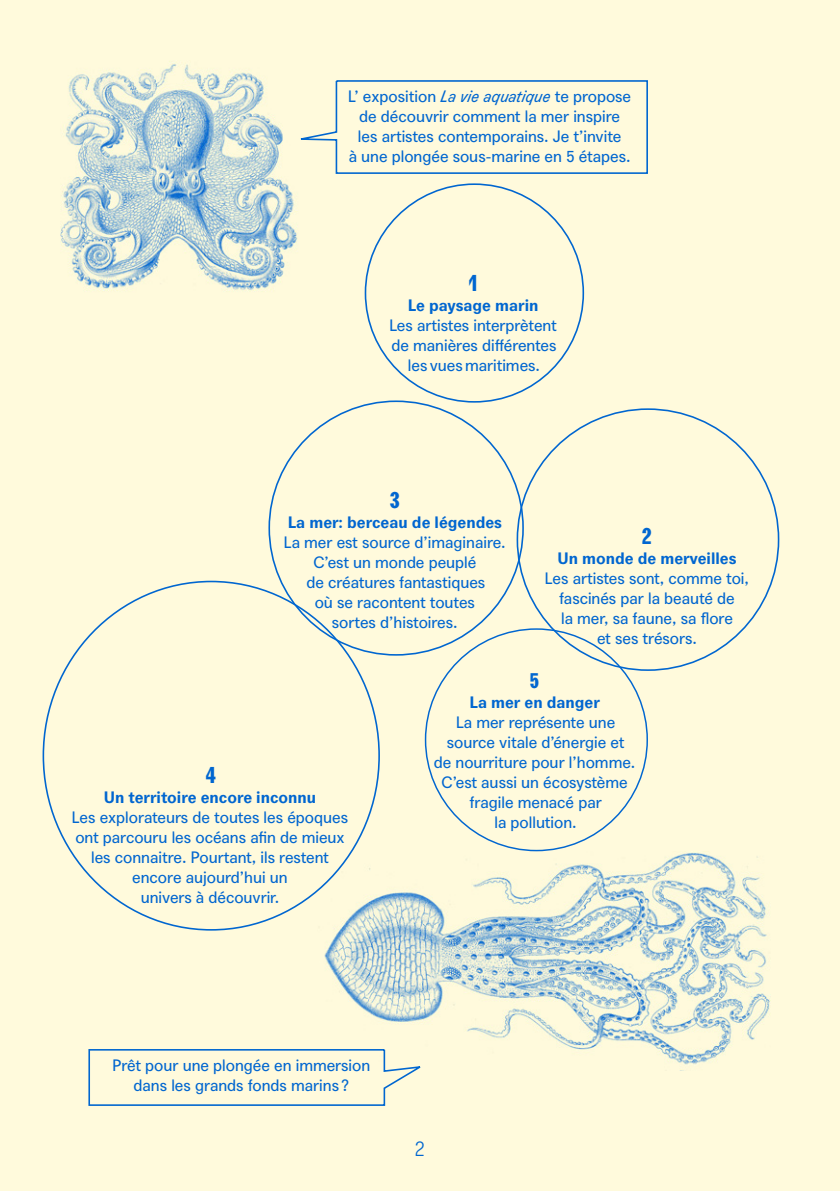
<style>
.page{position:relative;width:840px;height:1191px;background:#fff}
.page>*{position:absolute;margin:0;border:0;box-sizing:border-box;transform-origin:0 0}
._1-_Titre{font:23px "Agipo Bold Cond";color:#0066d0}
._1-_Titre-2{font:21.2px "Agipo Bold Cond";color:#0066d0}
.t1{font:20px "Agipo Mono";color:#0066d0}
._3-_Pti_txt{font:16px/20px "Agipo";color:#0066d0;text-align:center}
.s1{font-style:italic}
.s2{font-weight:700}
</style>
<div class="page">
<div style="left:0;top:0;width:839px;height:1191px;background:#fffadc"></div>
<img style="left:318px;top:851px;width:452px;height:214px">
<img style="left:60px;top:61px;width:237px;height:230px">
<svg style="left:286px;top:79px;width:362px;height:96px"></svg>
<svg style="left:88px;top:1048px;width:339px;height:58px"></svg>
<p class="_3-_Pti_txt" style="left:348px;top:85px;width:284px">L’ exposition <span class="s1">La vie aquatique</span> te propose de découvrir comment la mer inspire les artistes contemporains. Je t’invite<br>à une plongée sous-marine en 5 étapes.</p>
<p class="_1-_Titre" style="left:468px;top:265px;width:11px">1</p>
<p class="_3-_Pti_txt" style="left:389px;top:294px;width:169px"><span class="s2">Le paysage marin<br></span>Les artistes interprètent de manières différentes les vues maritimes.</p>
<p class="_1-_Titre" style="left:389px;top:482px;width:12px">3</p>
<p class="_3-_Pti_txt" style="left:284px;top:511px;width:223px"><span class="s2">La mer: berceau de légendes<br></span>La mer est source d’imaginaire.<br>C’est un monde peuplé<br>de créatures fantastiques<br>où se racontent toutes<br>sortes d’histoires.</p>
<p class="_1-_Titre" style="left:641px;top:517px;width:12px">2</p>
<p class="_3-_Pti_txt" style="left:544px;top:546px;width:205px"><span class="s2">Un monde de merveilles<br></span>Les artistes sont, comme toi, fascinés par la beauté de<br>la mer, sa faune, sa flore<br>et ses trésors.</p>
<p class="_1-_Titre" style="left:205px;top:757px;width:12px">4</p>
<p class="_3-_Pti_txt" style="left:72px;top:786px;width:277px"><span class="s2">Un territoire encore inconnu<br></span>Les explorateurs de toutes les époques ont parcouru les océans afin de mieux les connaitre. Pourtant, ils restent encore aujourd’hui un<br>univers à découvrir.</p>
<p class="_1-_Titre-2" style="left:529px;top:664px;width:11px">5</p>
<p class="_3-_Pti_txt" style="left:433px;top:691px;width:203px"><span class="s2">La mer en danger<br></span>La mer représente une source vitale d’énergie et<br>de nourriture pour l’homme.<br>C’est aussi un écosystème fragile menacé par<br>la pollution.</p>
<p class="_3-_Pti_txt" style="left:112px;top:1054px;width:259px">Prêt pour une plongée en immersion dans les grands fonds marins ?</p>
<p class="t1" style="left:414px;top:1133px;width:13px">2</p>
</div>
